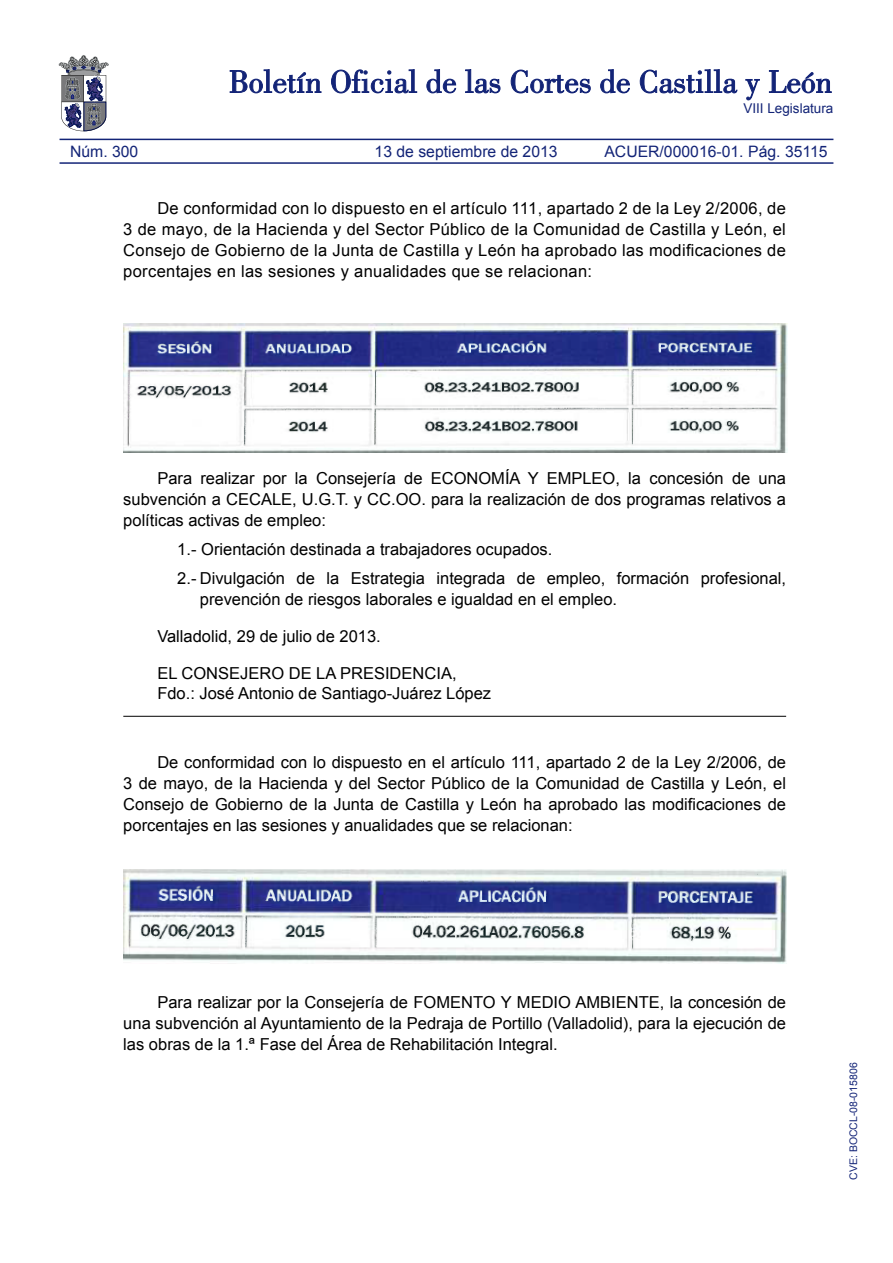
<style>
.page{position:relative;width:893px;height:1263px;background:#fff}
.page>*{position:absolute;margin:0;border:0;box-sizing:border-box;transform-origin:0 0}
.Texto{font:16.5px/21px "Arial";color:#000;text-align:justify}
.TextoFilete{font:16.5px/21px "Arial";color:#000;text-align:justify}
.Tabulador1{font:16.5px/20.9px "Arial";color:#000}
.FdoIniciativa{font:16.5px "Arial";color:#000}
.LineaFecha{font:16.5px "Arial";color:#000}
.FirmaIniciativa{font:16.5px "Arial";color:#000}
.t1{font:15.75px "Arial";color:#132477}
.t2{font:13.5px "Arial";color:#132477}
.t3{font:10.5px "Arial";color:#132477}
</style>
<div class="page">
<svg style="left:230px;top:69px;width:91px;height:24px"></svg>
<svg style="left:331px;top:69px;width:86px;height:24px"></svg>
<svg style="left:426px;top:69px;width:30px;height:24px"></svg>
<svg style="left:465px;top:69px;width:35px;height:24px"></svg>
<svg style="left:511px;top:70px;width:80px;height:23px"></svg>
<svg style="left:600px;top:69px;width:30px;height:24px"></svg>
<svg style="left:640px;top:69px;width:97px;height:24px"></svg>
<svg style="left:745px;top:79px;width:15px;height:21px"></svg>
<svg style="left:769px;top:70px;width:63px;height:23px"></svg>
<svg style="left:59px;top:55px;width:50px;height:76px"></svg>
<hr style="left:60px;top:162px;width:773px;height:2px;background:#132477">
<hr style="left:60px;top:139px;width:773px;height:1px;background:#132477">
<hr style="left:123px;top:716px;width:663px;height:1px;background:#000">
<img style="left:123px;top:324px;width:664px;height:128px">
<img style="left:123px;top:870px;width:663px;height:93px">
<p class="t2" style="left:743px;top:100px;width:92px">VIII Legislatura</p>
<p class="t1" style="left:70px;top:141px;width:70px">Núm. 300</p>
<p class="t1" style="left:375px;top:141px;width:184px">13 de septiembre de 2013</p>
<p class="t1" style="left:604px;top:141px;width:225px">ACUER/000016-01. Pág. 35115</p>
<p class="Texto" style="left:123px;top:198px;width:664px;text-indent:34px">De conformidad con lo dispuesto en el artículo 111, apartado 2 de la Ley 2/2006, de 3 de mayo, de la Hacienda y del Sector Público de la Comunidad de Castilla y León, el Consejo de Gobierno de la Junta de Castilla y León ha aprobado las modificaciones de porcentajes en las sesiones y anualidades que se relacionan:</p>
<p class="Texto" style="left:123px;top:467px;width:664px;text-indent:34px">Para realizar por la Consejería de ECONOMÍA Y EMPLEO, la concesión de una subvención a CECALE, U.G.T. y CC.OO. para la realización de dos programas relativos a políticas activas de empleo:</p>
<p class="Tabulador1" style="left:177px;top:539px;width:377px">1.- Orientación destinada a trabajadores ocupados.</p>
<p class="Tabulador1" style="left:200px;top:568px;width:588px;text-indent:-22px">2.- Divulgación de la Estrategia integrada de empleo, formación profesional, prevención de riesgos laborales e igualdad en el empleo.</p>
<p class="LineaFecha" style="left:157px;top:625px;width:225px">Valladolid, 29 de julio de 2013.</p>
<p class="FirmaIniciativa" style="left:157px;top:662px;width:301px">EL CONSEJERO DE LA PRESIDENCIA,</p>
<p class="FdoIniciativa" style="left:157px;top:682px;width:335px">Fdo.: José Antonio de Santiago-Juárez López</p>
<p class="TextoFilete" style="left:123px;top:751px;width:664px;text-indent:34px">De conformidad con lo dispuesto en el artículo 111, apartado 2 de la Ley 2/2006, de 3 de mayo, de la Hacienda y del Sector Público de la Comunidad de Castilla y León, el Consejo de Gobierno de la Junta de Castilla y León ha aprobado las modificaciones de porcentajes en las sesiones y anualidades que se relacionan:</p>
<p class="Texto" style="left:123px;top:991px;width:664px;text-indent:34px">Para realizar por la Consejería de FOMENTO Y MEDIO AMBIENTE, la concesión de una subvención al Ayuntamiento de la Pedraja de Portillo (Valladolid), para la ejecución de las obras de la 1.ª Fase del Área de Rehabilitación Integral.</p>
<p class="t3" style="left:847px;top:1180px;width:119px;rotate:-90deg">CVE: BOCCL-08-015806</p>
</div>
